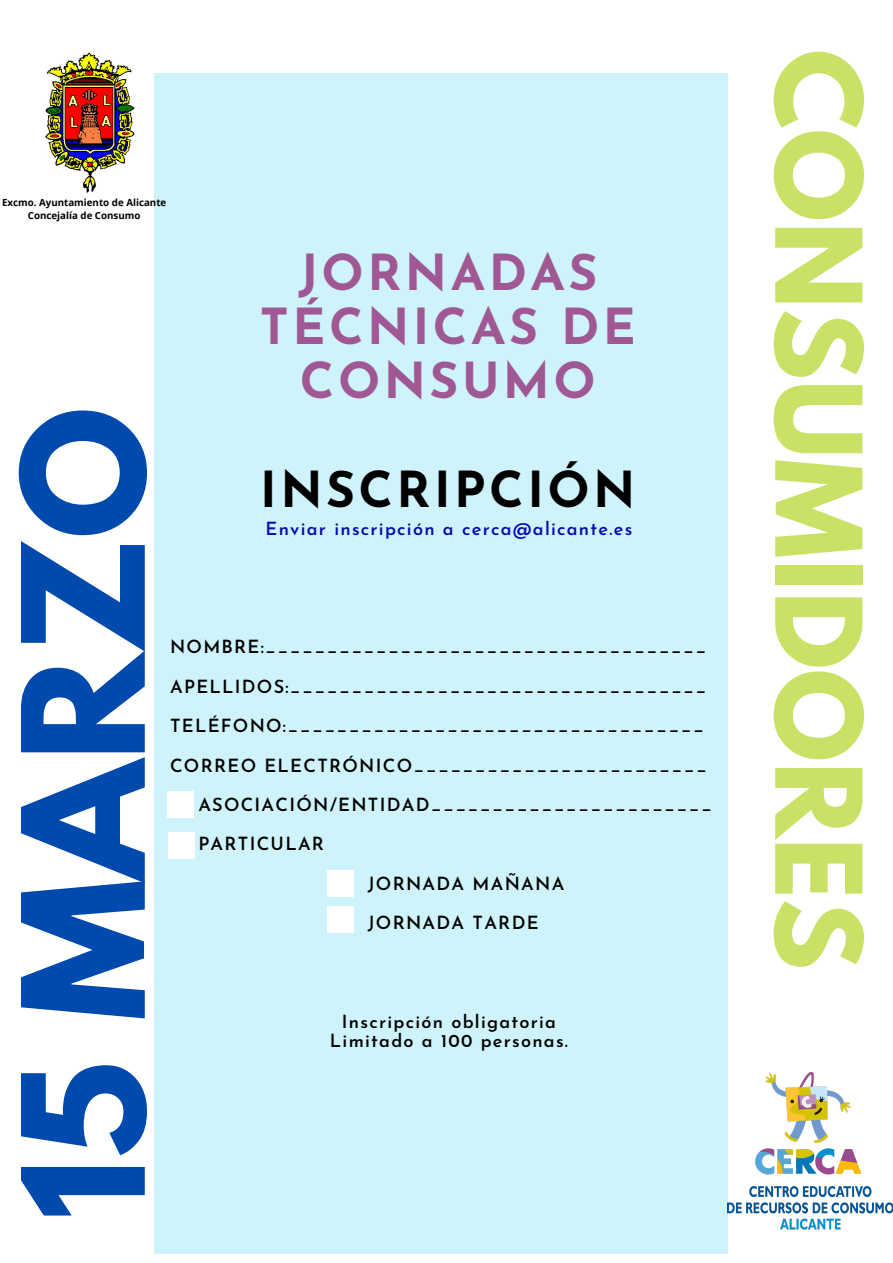
<style>
.page{position:relative;width:893px;height:1263px;background:#fff}
.page>*{position:absolute;margin:0;border:0;box-sizing:border-box;transform-origin:0 0}
.t1{font:700 150px "League Spartan";color:#004aad}
.t2{font:700 105.68px "League Spartan";color:#c9e265}
.t3{font:700 49.65px/54px "Josefin Sans";letter-spacing:.07em;color:#a05894;text-align:center}
.t4{font:700 49.65px "Josefin Sans";letter-spacing:.07em;color:#000}
.t5{font:600 18.08px "Josefin Sans";letter-spacing:.07em;color:#000}
.t6{font:600 18.08px "Josefin Sans";letter-spacing:.07em;color:#0909ad}
.t7{font:700 9.75px "Open Sans";color:#000}
</style>
<div class="page">
<div style="left:154px;top:73px;width:573px;height:1180px;background:#cff3fa"></div>
<img style="left:727px;top:1072px;width:166px;height:158px">
<img style="left:45px;top:52px;width:90px;height:141px">
<div style="left:168px;top:832px;width:27px;height:27px;background:#fff"></div>
<div style="left:167px;top:791px;width:27px;height:27px;background:#fff"></div>
<div style="left:327px;top:870px;width:27px;height:27px;background:#fff"></div>
<div style="left:327px;top:907px;width:27px;height:26px;background:#fff"></div>
<p class="t7" style="left:2px;top:195px;width:166px">Excmo. Ayuntamiento de Alicante</p>
<p class="t7" style="left:28px;top:209px;width:114px">Concejalía de Consumo</p>
<p class="t3" style="left:260px;top:251px;width:377px">JORNADAS<br>TÉCNICAS DE<br>CONSUMO</p>
<p class="t1" style="left:10px;top:1220px;width:814px;rotate:-90deg">15 MARZO</p>
<p class="t4" style="left:260px;top:469px;width:377px">INSCRIPCIÓN</p>
<p class="t6" style="left:265px;top:522px;width:368px">Enviar inscripción a cerca@alicante.es</p>
<p class="t5" style="left:170px;top:640px;width:538px">NOMBRE:____________________________________</p>
<p class="t5" style="left:170px;top:679px;width:538px">APELLIDOS:__________________________________</p>
<p class="t5" style="left:170px;top:719px;width:535px">TELÉFONO:__________________________________</p>
<p class="t5" style="left:170px;top:758px;width:538px">CORREO ELECTRÓNICO________________________</p>
<p class="t5" style="left:198px;top:797px;width:515px">ASOCIACIÓN/ENTIDAD_______________________</p>
<p class="t5" style="left:198px;top:837px;width:127px">PARTICULAR</p>
<p class="t5" style="left:368px;top:876px;width:198px">JORNADA MAÑANA</p>
<p class="t5" style="left:368px;top:916px;width:172px">JORNADA TARDE</p>
<p class="t5" style="left:342px;top:1014px;width:216px">Inscripción obligatoria</p>
<p class="t5" style="left:330px;top:1034px;width:240px">Limitado a 100 personas.</p>
<p class="t2" style="left:870px;top:49px;width:922px;rotate:90deg">CONSUMIDORES</p>
</div>
